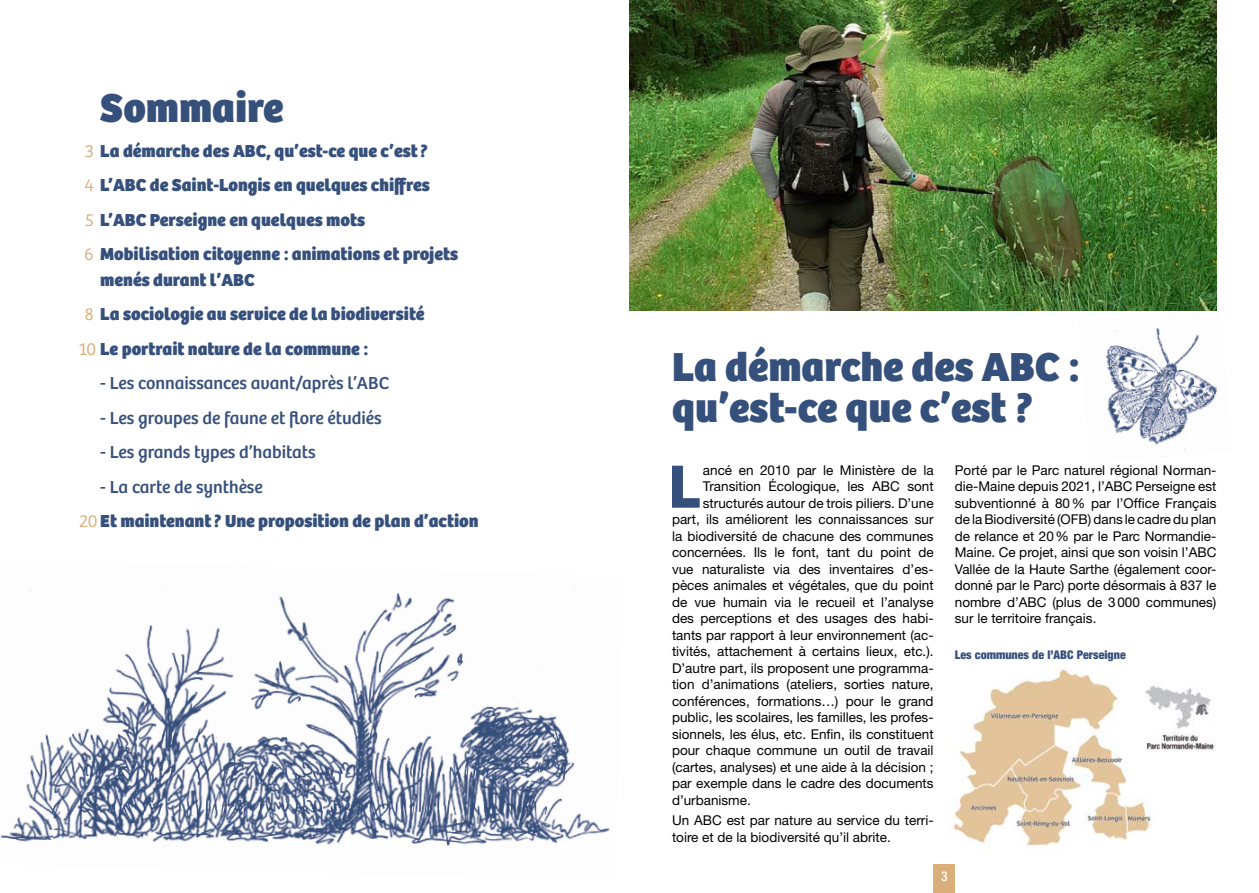
<style>
.page{position:relative;width:1259px;height:893px;background:#fff}
.page>*{position:absolute;margin:0;border:0;box-sizing:border-box;transform-origin:0 0}
.t1{font:700 63.15px "Bree";color:#36507c}
.t2{font:800 42px/40.5px "Bree";color:#36507c}
.t3{font:800 18px/34.5px "Bree";color:#36507c}
.t4{font:18px "Bree";color:#36507c}
.t5{font:13.5px/16.5px "Helvetica Neue LT";color:#000}
.t6{font:500 condensed 13.5px "Helvetica Neue LT";color:#fff}
.t7{font:900 condensed 12px "Helvetica Neue LT";color:#36507c}
.s1{font-weight:300;color:#daae78}
.s2{font-weight:400}
</style>
<div class="page">
<img style="left:953px;top:669px;width:198px;height:177px">
<svg style="left:0;top:587px;width:610px;height:259px"></svg>
<img style="left:629px;top:0;width:587px;height:311px">
<img style="left:1138px;top:676px;width:76px;height:75px">
<img style="left:1078px;top:309px;width:139px;height:148px">
<div style="left:933px;top:864px;width:22px;height:29px;background:#daae78"></div>
<h2 class="t2" style="left:100px;top:88px;width:185px">Sommaire</h2>
<h3 class="t3" style="left:84px;top:133px;width:375px"><span class="s1">3</span> La démarche des ABC, qu’est-ce que c’est ?<br><span class="s1">4</span> L’ABC de Saint-Longis en quelques chiffres<br><span class="s1">5</span> L’ABC Perseigne en quelques mots<br><span class="s1">6</span> Mobilisation citoyenne : animations et projets</h3>
<h3 class="t3" style="left:79px;top:263px;width:347px;text-indent:21px">menés durant l’ABC<br><span class="s1">8</span> La sociologie au service de la biodiversité<br><span class="s1">10</span> Le portrait nature de la commune :</h3>
<h3 class="t4" style="left:100px;top:373px;width:290px">- Les connaissances avant/après l’ABC</h3>
<h3 class="t4" style="left:100px;top:407px;width:283px">- Les groupes de faune et flore étudiés</h3>
<h3 class="t4" style="left:100px;top:442px;width:217px">- Les grands types d’habitats</h3>
<h3 class="t3" style="left:79px;top:470px;width:401px;text-indent:21px"><span class="s2">- La carte de synthèse<br></span><span class="s1">20</span> Et maintenant ? Une proposition de plan d’action</h3>
<h2 class="t2" style="left:672px;top:347px;width:409px">La démarche des ABC : qu’est-ce que c’est ?</h2>
<h1 class="t1" style="left:668px;top:448px;width:34px">L</h1>
<p class="t5" style="left:703px;top:461px;width:232px">ancé en 2010 par le Ministère de la</p>
<p class="t5" style="left:955px;top:461px;width:263px;text-align:justify">Porté par le Parc naturel régional Norman&shy;die-Maine depuis 2021, l’ABC Perseigne est subventionné à 80% par l’Office Français de la Biodiversité (OFB) dans le cadre du plan de relance et 20% par le Parc Normandie-Maine. Ce projet, ainsi que son voisin l’ABC Vallée de la Haute Sarthe (également coor&shy;donné par le Parc) porte désormais à 837 le nombre d’ABC (plus de 3000 communes) sur le territoire français.</p>
<p class="t7" style="left:955px;top:648px;width:172px">Les communes de l’ABC Perseigne</p>
<p class="t5" style="left:703px;top:478px;width:232px">Transition Écologique, les ABC sont</p>
<p class="t5" style="left:703px;top:494px;width:232px">structurés autour de trois piliers. D’une</p>
<p class="t5" style="left:672px;top:511px;width:263px">part, ils améliorent les connaissances sur</p>
<p class="t5" style="left:672px;top:527px;width:263px">la biodiversité de chacune des communes</p>
<p class="t5" style="left:672px;top:544px;width:263px">concernées. Ils le font, tant du point de</p>
<p class="t5" style="left:672px;top:560px;width:263px">vue naturaliste via des inventaires d’es-</p>
<p class="t5" style="left:672px;top:577px;width:263px">pèces animales et végétales, que du point</p>
<p class="t5" style="left:672px;top:593px;width:263px">de vue humain via le recueil et l’analyse</p>
<p class="t5" style="left:672px;top:610px;width:263px">des perceptions et des usages des habi-</p>
<p class="t5" style="left:672px;top:626px;width:263px">tants par rapport à leur environnement (ac-</p>
<p class="t5" style="left:672px;top:643px;width:263px">tivités, attachement à certains lieux, etc.).</p>
<p class="t5" style="left:672px;top:659px;width:263px">D’autre part, ils proposent une programma-</p>
<p class="t5" style="left:672px;top:676px;width:263px">tion d’animations (ateliers, sorties nature,</p>
<p class="t5" style="left:672px;top:692px;width:263px">conférences, formations…) pour le grand</p>
<p class="t5" style="left:672px;top:709px;width:263px">public, les scolaires, les familles, les profes-</p>
<p class="t5" style="left:672px;top:725px;width:263px">sionnels, les élus, etc. Enfin, ils constituent</p>
<p class="t5" style="left:672px;top:742px;width:263px">pour chaque commune un outil de travail</p>
<p class="t5" style="left:672px;top:758px;width:263px">(cartes, analyses) et une aide à la décision ;</p>
<p class="t5" style="left:672px;top:775px;width:263px">par exemple dans le cadre des documents</p>
<p class="t5" style="left:672px;top:791px;width:80px">d’urbanisme.</p>
<p class="t5" style="left:672px;top:812px;width:263px">Un ABC est par nature au service du terri&shy;toire et de la biodiversité qu’il abrite.</p>
<p class="t6" style="left:941px;top:868px;width:8px">3</p>
</div>
